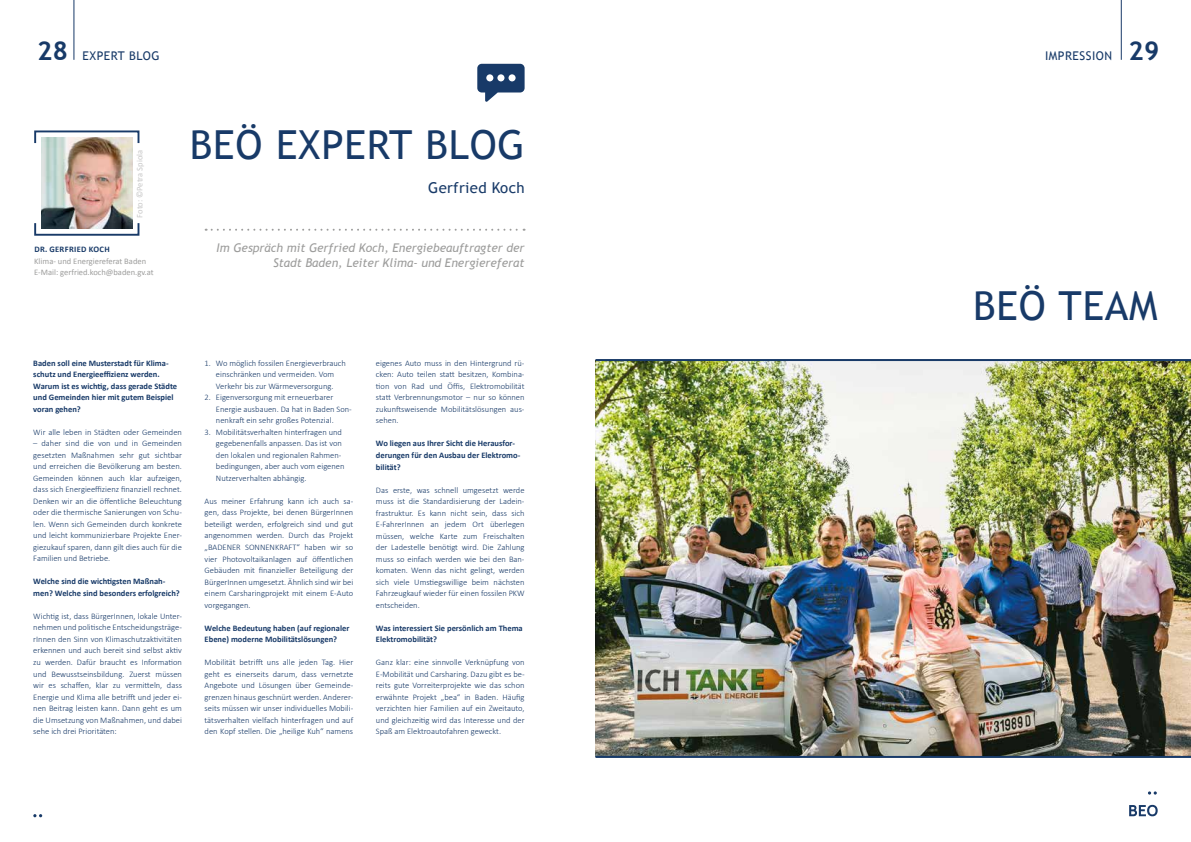
<style>
.page{position:relative;width:1191px;height:842px;background:#fff}
.page>*{position:absolute;margin:0;border:0;box-sizing:border-box;transform-origin:0 0}
.t1{font:40px "Trebuchet MS";letter-spacing:.02em;color:#183a68}
.t2{font:15px "Trebuchet MS";letter-spacing:.02em;color:#183a68}
.t3{font:italic 12px/15px "Trebuchet MS";color:#9d9d9c;text-align:right}
.t4{font:12px "Trebuchet MS";letter-spacing:.04em;color:#183a68}
.t5{font:300 8.5px/11.5px "Calibri";color:#183a68;text-align:justify}
.t6{font:700 8.5px/11.5px "Calibri";color:#183a68}
.t7{font:8.5px/11.5px "Calibri";color:#9d9d9c}
.t8{font:8.5px "Calibri";color:#c6c6c6}
.t9{font:700 8.5px "Calibri";letter-spacing:.04em;color:#183a68}
.s1{font-weight:700;font-size:26px}
</style>
<div class="page">
<svg style="left:1148px;top:791px;width:8px;height:4px"></svg>
<svg style="left:1129px;top:805px;width:28px;height:11px"></svg>
<hr style="left:1120px;top:0;width:1px;height:60px;background:#183a68">
<svg style="left:33px;top:814px;width:9px;height:3px"></svg>
<hr style="left:73px;top:0;width:1px;height:60px;background:#183a68">
<svg style="left:206px;top:229px;width:318px;height:2px"></svg>
<svg style="left:34px;top:130px;width:106px;height:106px"></svg>
<img style="left:41px;top:138px;width:91px;height:91px">
<img style="left:595px;top:361px;width:596px;height:395px">
<hr style="left:595px;top:359px;width:596px;height:2px;background:#183a68">
<hr style="left:595px;top:756px;width:596px;height:2px;background:#183a68">
<svg style="left:477px;top:64px;width:47px;height:38px"></svg>
<h3 class="t4" style="left:37px;top:49px;width:124px"><span class="s1">28</span> EXPERT BLOG</h3>
<h3 class="t4" style="left:1045px;top:49px;width:116px">IMPRESSION <span class="s1">29</span></h3>
<p class="t8" style="left:134px;top:218px;width:69px;rotate:-90deg">Foto: ©Petra Spiola</p>
<p class="t9" style="left:34px;top:244px;width:77px">DR. GERFRIED KOCH</p>
<p class="t7" style="left:34px;top:255px;width:121px">Klima- und Energiereferat Baden<br>E-Mail: gerfried.koch@baden.gv.at</p>
<h1 class="t1" style="left:190px;top:121px;width:336px">BEÖ EXPERT BLOG</h1>
<h2 class="t2" style="left:428px;top:179px;width:98px">Gerfried Koch</h2>
<h3 class="t3" style="left:216px;top:240px;width:309px">Im Gespräch mit Gerfried Koch, Energiebeauftragter der<br>Stadt Baden, Leiter Klima- und Energiereferat</h3>
<p class="t6" style="left:33px;top:357px;width:145px">Baden soll eine Musterstadt für Klima&shy;schutz und Energieeffizienz werden.<br>Warum ist es wichtig, dass gerade Städte und Gemeinden hier mit gutem Beispiel voran gehen?</p>
<p class="t5" style="left:33px;top:426px;width:150px">Wir alle leben in Städten oder Gemeinden</p>
<p class="t5" style="left:33px;top:438px;width:150px">– daher sind die von und in Gemeinden gesetzten Maßnahmen sehr gut sichtbar und erreichen die Bevölkerung am besten.<br>Gemeinden können auch klar aufzeigen, dass sich Energieeffizienz finanziell rechnet.<br>Denken wir an die öffentliche Beleuchtung oder die thermische Sanierungen von Schu&shy;len. Wenn sich Gemeinden durch konkrete und leicht kommunizierbare Projekte Ener&shy;giezukauf sparen, dann gilt dies auch für die Familien und Betriebe.</p>
<p class="t6" style="left:33px;top:576px;width:148px">Welche sind die wichtigsten Maßnah&shy;men? Welche sind besonders erfolgreich?</p>
<p class="t5" style="left:33px;top:610px;width:150px">Wichtig ist, dass BürgerInnen, lokale Unter&shy;nehmen und politische Entscheidungsträge&shy;rInnen den Sinn von Klimaschutzaktivitäten erkennen und auch bereit sind selbst aktiv zu werden. Dafür braucht es Information und Bewusstseinsbildung. Zuerst müssen wir es schaffen, klar zu vermitteln, dass Energie und Klima alle betrifft und jeder ei&shy;nen Beitrag leisten kann. Dann geht es um die Umsetzung von Maßnahmen, und dabei sehe ich drei Prioritäten:</p>
<p class="t5" style="left:205px;top:357px;width:143px;text-align:center">1. Wo möglich fossilen Energieverbrauch einschränken und vermeiden. Vom<br>Verkehr bis zur Wärmeversorgung.</p>
<p class="t5" style="left:216px;top:392px;width:137px;text-align:left;text-indent:-11px">2. Eigenversorgung mit erneuerbarer<br>Energie ausbauen. Da hat in Baden Son&shy;nenkraft ein sehr großes Potenzial.</p>
<p class="t5" style="left:216px;top:426px;width:130px;text-align:left;text-indent:-11px">3. Mobilitätsverhalten hinterfragen und gegebenenfalls anpassen. Das ist von den lokalen und regionalen Rahmen&shy;bedingungen, aber auch vom eigenen Nutzerverhalten abhängig.</p>
<p class="t5" style="left:205px;top:495px;width:150px">Aus meiner Erfahrung kann ich auch sa&shy;gen, dass Projekte, bei denen BürgerInnen beteiligt werden, erfolgreich sind und gut angenommen werden. Durch das Projekt „BADENER SONNENKRAFT“ haben wir so vier Photovoltaikanlagen auf öffentlichen Gebäuden mit finanzieller Beteiligung der BürgerInnen umgesetzt. Ähnlich sind wir bei einem Carsharingprojekt mit einem E-Auto vorgegangen.</p>
<p class="t6" style="left:205px;top:622px;width:146px">Welche Bedeutung haben (auf regionaler<br>Ebene) moderne Mobilitätslösungen?</p>
<p class="t5" style="left:205px;top:656px;width:150px">Mobilität betrifft uns alle jeden Tag. Hier geht es einerseits darum, dass vernetzte Angebote und Lösungen über Gemeinde&shy;grenzen hinaus geschnürt werden. Anderer&shy;seits müssen wir unser individuelles Mobili&shy;tätsverhalten vielfach hinterfragen und auf den Kopf stellen. Die „heilige Kuh“ namens</p>
<p class="t5" style="left:376px;top:357px;width:150px">eigenes Auto muss in den Hintergrund rü&shy;cken: Auto teilen statt besitzen, Kombina&shy;tion von Rad und Öffis, Elektromobilität statt Verbrennungsmotor – nur so können zukunftsweisende Mobilitätslösungen aus&shy;sehen.</p>
<p class="t6" style="left:376px;top:438px;width:146px">Wo liegen aus Ihrer Sicht die Herausfor&shy;derungen für den Ausbau der Elektromo&shy;bilität?</p>
<p class="t5" style="left:376px;top:484px;width:150px">Das erste, was schnell umgesetzt werde muss ist die Standardisierung der Ladein&shy;frastruktur. Es kann nicht sein, dass sich E-FahrerInnen an jedem Ort überlegen müssen, welche Karte zum Freischalten der Ladestelle benötigt wird. Die Zahlung muss so einfach werden wie bei den Ban&shy;komaten. Wenn das nicht gelingt, werden sich viele Umstiegswillige beim nächsten Fahrzeugkauf wieder für einen fossilen PKW entscheiden.</p>
<p class="t6" style="left:376px;top:622px;width:148px">Was interessiert Sie persönlich am Thema<br>Elektromobilität?</p>
<p class="t5" style="left:376px;top:656px;width:150px">Ganz klar: eine sinnvolle Verknüpfung von E-Mobilität und Carsharing. Dazu gibt es be&shy;reits gute Vorreiterprojekte wie das schon erwähnte Projekt „bea“ in Baden. Häufig verzichten hier Familien auf ein Zweitauto, und gleichzeitig wird das Interesse und der Spaß am Elektroautofahren geweckt.</p>
<h1 class="t1" style="left:973px;top:282px;width:186px">BEÖ TEAM</h1>
</div>
